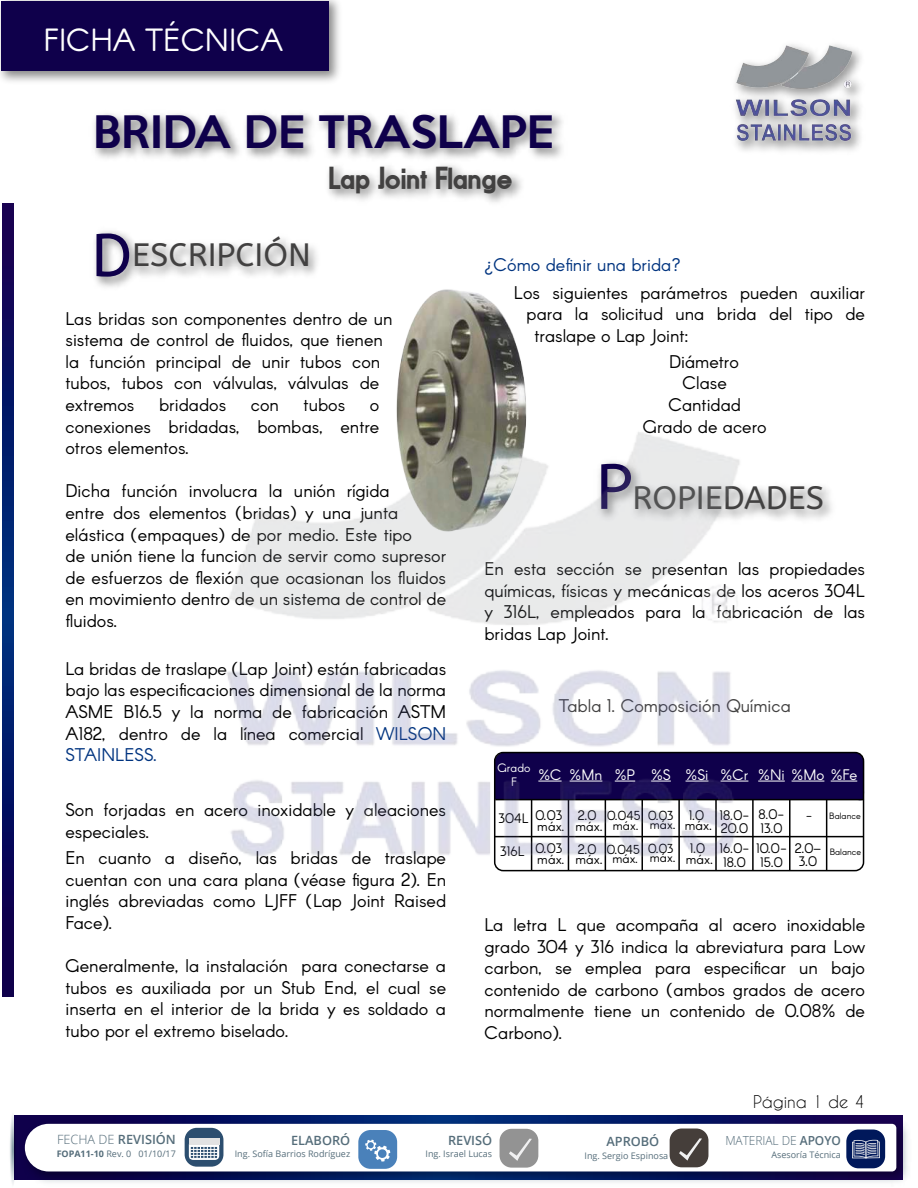
<style>
.page{position:relative;width:918px;height:1188px;background:#fff}
.page>*{position:absolute;margin:0;border:0;box-sizing:border-box;transform-origin:0 0}
.t1{font:500 40.95px "Keep Calm";color:#0f004b}
.t2{font:32.4px "A Bee Zee";color:#424141}
.t3{font:31.5px "Arcon Rounded Regular";color:#fff}
.t4{font:31.05px "Fundamental Brigade Schwer";color:#424141}
.t5{font:18px/21.6px "Arcon";color:#000;text-align:justify}
.t6{font:18px "Arcon";color:#424141}
.t7{font:18px "Arcon";color:#003480}
.t8{font:16.5px "Caviar Dreams";color:#000}
.t9{font:15px "Arcon Rounded Regular";color:#fff}
.t10{font:13.5px/10.2px "Arcon Rounded Regular";letter-spacing:.005em;color:#000}
.t11{font:12.75px/9.3px "Arcon Rounded Regular";letter-spacing:.005em;color:#000}
.t12{font:600 12.75px "Open Sans";color:#556d7a}
.t13{font:300 12.45px "Open Sans";letter-spacing:-.005em;color:#556d7a;scale:.96 1}
.t14{font:12px/14.4px "Arcon Rounded Regular";color:#fff;text-align:center}
.t15{font:9px "Open Sans";color:#556d7a}
.t16{font:9px "Arcon Rounded Regular";letter-spacing:.005em;color:#000}
.s1{font-size:60.3px;color:#0f004b}
.s2{color:#003480}
.s3{font-size:63.75px;color:#0f004b}
.s4{font-size:12.75px}
.s5{font-weight:300}
.s6{font-weight:700}
.s7{font-weight:600}
</style>
<div class="page">
<svg style="left:2px;top:204px;width:11px;height:793px;background:#061463"></svg>
<img style="left:740px;top:49px;width:121px;height:102px">
<img style="left:735px;top:44px;width:118px;height:104px">
<img style="left:95px;top:231px;width:222px;height:56px">
<img style="left:94px;top:113px;width:468px;height:46px">
<img style="left:320px;top:154px;width:212px;height:48px">
<img style="left:0;top:0;width:339px;height:82px">
<div style="left:2px;top:1px;width:327px;height:70px;background:#0f004b"></div>
<hr style="left:495px;top:836px;width:369px;height:1px;background:#000">
<hr style="left:826px;top:800px;width:1px;height:71px;background:#000">
<hr style="left:789px;top:800px;width:2px;height:71px;background:#000">
<hr style="left:752px;top:800px;width:2px;height:71px;background:#000">
<svg style="left:747px;top:753px;width:118px;height:48px;background:#16094d"></svg>
<img style="left:398px;top:289px;width:126px;height:89px">
<img style="left:226px;top:378px;width:521px;height:494px">
<img style="left:15px;top:1115px;width:893px;height:68px">
<svg style="left:9px;top:1111px;width:7px;height:76px"></svg>
<svg style="left:25px;top:1124px;width:871px;height:47px"></svg>
<h3 class="t3" style="left:43px;top:20px;width:241px">FICHA TÉCNICA</h3>
<h1 class="t1" style="left:93px;top:96px;width:462px">BRIDA DE TRASLAPE</h1>
<h3 class="t4" style="left:329px;top:160px;width:185px">Lap Joint Flange</h3>
<h2 class="t2" style="left:91px;top:236px;width:221px"><span class="s1">D</span>ESCRIPCIÓN</h2>
<p class="t5" style="left:66px;top:309px;width:329px;text-align:left">Las bridas son componentes dentro de un sistema de control de fluidos, que tienen la función principal de unir tubos con tubos, tubos con válvulas, válvulas de extremos</p>
<p class="t5" style="left:159px;top:395px;width:69px">bridados</p>
<p class="t5" style="left:251px;top:395px;width:30px">con</p>
<p class="t5" style="left:304px;top:395px;width:43px">tubos</p>
<p class="t5" style="left:66px;top:395px;width:315px;text-indent:304px">o conexiones bridadas, bombas, entre otros elementos.</p>
<p class="t5" style="left:66px;top:482px;width:382px;text-align:left">Dicha función involucra la unión rígida<br>entre dos elementos (bridas) y una junta elástica (empaques) de por medio. Este tipo<br>de unión tiene la funcion de servir como supresor de esfuerzos de flexión que ocasionan los fluidos en movimiento dentro de un sistema de control de fluidos.</p>
<p class="t5" style="left:66px;top:659px;width:382px">La bridas de traslape (Lap Joint) están fabricadas bajo las especificaciones dimensional de la norma ASME B16.5 y la norma de fabricación ASTM A182, dentro de la línea comercial <span class="s2">WILSON STAINLESS.</span></p>
<p class="t5" style="left:66px;top:801px;width:382px">Son forjadas en acero inoxidable y aleaciones especiales.</p>
<p class="t5" style="left:66px;top:848px;width:382px">En cuanto a diseño, las bridas de traslape cuentan con una cara plana (véase figura 2). En inglés abreviadas como LJFF (Lap Joint Raised Face).</p>
<p class="t5" style="left:66px;top:956px;width:382px">Generalmente, la instalación para conectarse a tubos es auxiliada por un Stub End, el cual se inserta en el interior de la brida y es soldado a tubo por el extremo biselado.</p>
<p class="t7" style="left:484px;top:253px;width:198px">¿Cómo definir una brida?</p>
<p class="t5" style="left:514px;top:283px;width:353px">Los siguientes parámetros pueden auxiliar</p>
<p class="t5" style="left:527px;top:304px;width:340px">para la solicitud una brida del tipo de</p>
<p class="t5" style="left:534px;top:326px;width:155px">traslape o Lap Joint:</p>
<p class="t5" style="left:643px;top:352px;width:126px;text-align:center">Diámetro<br>Clase<br>Cantidad<br>Grado de acero</p>
<h2 class="t2" style="left:596px;top:479px;width:230px"><span class="s3">P</span>ROPIEDADES</h2>
<p class="t5" style="left:484px;top:559px;width:382px">En esta sección se presentan las propiedades químicas, físicas y mecánicas de los aceros 304L y 316L, empleados para la fabricación de las bridas Lap Joint.</p>
<p class="t6" style="left:559px;top:694px;width:234px">Tabla 1. Composición Química</p>
<p class="t14" style="left:497px;top:762px;width:35px">Grado<br>F</p>
<p class="t9" style="left:538px;top:765px;width:212px">%C %Mn %P %S %Si %Cr</p>
<p class="t9" style="left:758px;top:765px;width:101px">%Ni %Mo %Fe</p>
<p class="t10" style="left:535px;top:811px;width:31px">0.03 máx.</p>
<p class="t10" style="left:535px;top:845px;width:31px">0.03 máx.</p>
<p class="t10" style="left:499px;top:815px;width:32px">304L</p>
<p class="t10" style="left:500px;top:847px;width:26px">316L</p>
<p class="t10" style="left:758px;top:809px;width:28px;line-height:13.2px">8.0-<br>13.0</p>
<p class="t16" style="left:806px;top:810px;width:57px"><span class="s4">-</span> Balance</p>
<p class="t10" style="left:756px;top:845px;width:32px">10.0-</p>
<p class="t16" style="left:830px;top:846px;width:33px">Balance</p>
<p class="t10" style="left:760px;top:858px;width:24px">15.0</p>
<p class="t11" style="left:648px;top:812px;width:29px">0.03 máx.</p>
<p class="t10" style="left:685px;top:811px;width:29px">1.0 máx.</p>
<p class="t10" style="left:686px;top:845px;width:29px">1.0 máx.</p>
<p class="t10" style="left:720px;top:810px;width:31px;line-height:13.2px">18.0-<br>20.0</p>
<p class="t10" style="left:720px;top:843px;width:31px;line-height:13.2px">16.0-<br>18.0</p>
<p class="t10" style="left:795px;top:843px;width:28px;line-height:13.2px">2.0–<br>3.0</p>
<p class="t10" style="left:576px;top:812px;width:29px">2.0 máx.</p>
<p class="t10" style="left:576px;top:845px;width:29px">2.0 máx.</p>
<p class="t11" style="left:607px;top:845px;width:35px;text-align:center">0.045 máx.</p>
<p class="t11" style="left:648px;top:845px;width:29px">0.03 máx.</p>
<p class="t11" style="left:607px;top:812px;width:35px;text-align:center">0.045 máx.</p>
<p class="t5" style="left:484px;top:915px;width:382px">La letra L que acompaña al acero inoxidable grado 304 y 316 indica la abreviatura para Low carbon, se emplea para especificar un bajo contenido de carbono (ambos grados de acero normalmente tiene un contenido de 0.08% de Carbono).</p>
<p class="t8" style="left:753px;top:1092px;width:113px">Página 1 de 4</p>
<p class="t12" style="left:57px;top:1131px;width:120px"><span class="s5">FECHA DE</span> REVISIÓN</p>
<p class="t15" style="left:57px;top:1147px;width:121px"><span class="s6">FOPA11-10</span> Rev. 0 01/10/17</p>
<p class="t12" style="left:291px;top:1131px;width:61px">ELABORÓ</p>
<p class="t15" style="left:235px;top:1148px;width:117px">Ing. Sofía Barrios Rodríguez</p>
<p class="t12" style="left:448px;top:1132px;width:46px">REVISÓ</p>
<p class="t15" style="left:426px;top:1148px;width:68px">Ing. Israel Lucas</p>
<p class="t12" style="left:606px;top:1133px;width:54px">APROBÓ</p>
<p class="t15" style="left:585px;top:1149px;width:85px">Ing. Sergio Espinosa</p>
<p class="t13" style="left:725px;top:1132px;width:122px">MATERIAL DE <span class="s7">APOYO</span></p>
<p class="t15" style="left:771px;top:1148px;width:71px">Asesoría Técnica</p>
</div>
